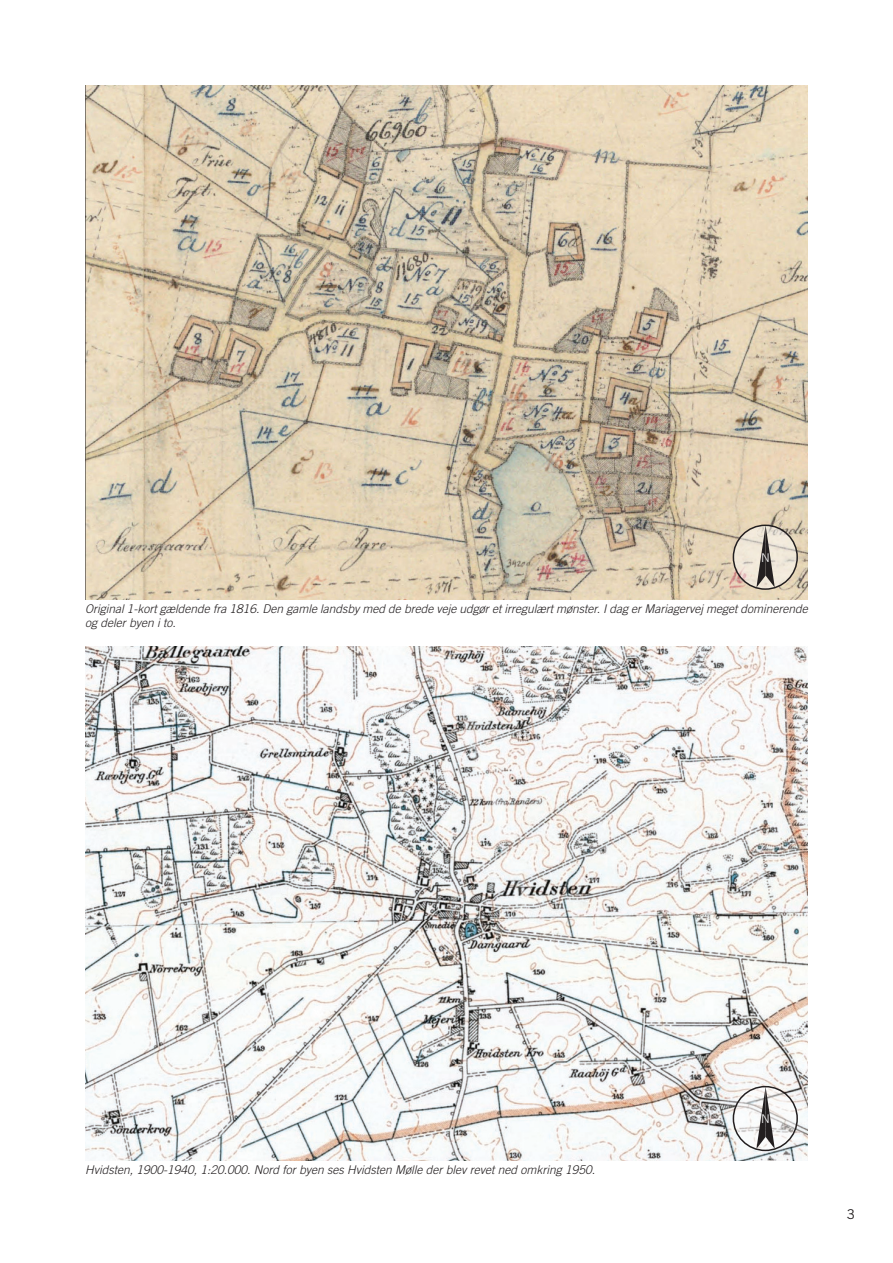
<style>
.page{position:relative;width:893px;height:1263px;background:#fff}
.page>*{position:absolute;margin:0;border:0;box-sizing:border-box;transform-origin:0 0}
.t1{font:13.5px "Trade Gothic LT Std";color:#231f20}
.Billedtekst{font:italic 300 12px/14.4px "Trade Gothic LT Std";color:#231f20}
.t2{font:300 12px "Trade Gothic LT Std";color:#fff}
</style>
<div class="page">
<img style="left:85px;top:85px;width:723px;height:515px">
<svg style="left:733px;top:525px;width:64px;height:64px;background:#e2d9cc"></svg>
<div style="left:733px;top:524px;width:65px;height:66px;border:2px solid #231f20;border-radius:50%"></div>
<svg style="left:756px;top:525px;width:19px;height:62px"></svg>
<img style="left:85px;top:646px;width:723px;height:515px">
<svg style="left:733px;top:1087px;width:64px;height:63px"></svg>
<div style="left:733px;top:1086px;width:65px;height:65px;border:2px solid #231f20;border-radius:50%"></div>
<svg style="left:756px;top:1087px;width:19px;height:62px"></svg>
<p class="t2" style="left:761px;top:550px;width:10px">N</p>
<p class="Billedtekst" style="left:85px;top:601px;width:724px">Original 1-kort gældende fra 1816. Den gamle landsby med de brede veje udgør et irregulært mønster. I dag er Mariagervej meget dominerende og deler byen i to.</p>
<p class="Billedtekst" style="left:85px;top:1162px;width:512px">Hvidsten, 1900-1940, 1:20.000. Nord for byen ses Hvidsten Mølle der blev revet ned omkring 1950.</p>
<p class="t2" style="left:761px;top:1111px;width:10px">N</p>
<p class="t1" style="left:847px;top:1206px;width:10px">3</p>
</div>
